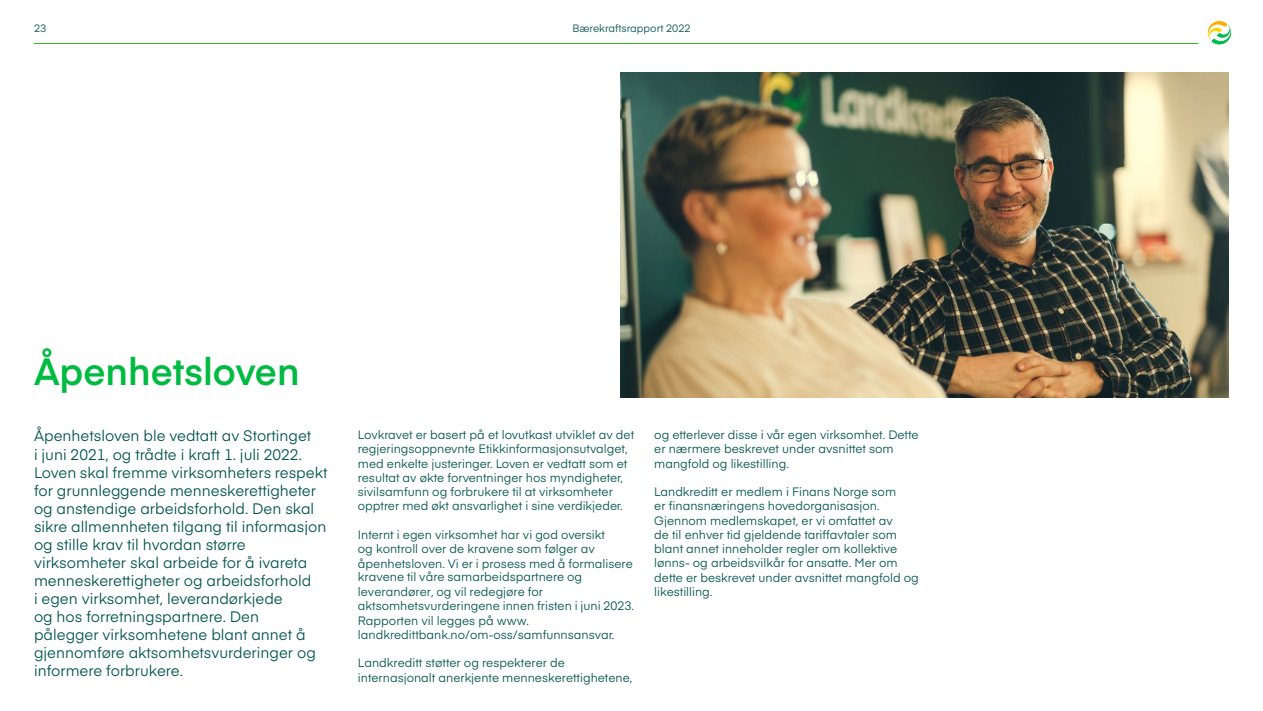
<style>
.page{position:relative;width:1263px;height:711px;background:#fff}
.page>*{position:absolute;margin:0;border:0;box-sizing:border-box;transform-origin:0 0}
.t1{font:600 37.5px "Eina 03";color:#00bb41}
.t2{font:15px/18px "Eina 03";color:#00534d}
.t3{font:12px/14.2px "Eina 03";color:#00534d}
.t4{font:10.5px "Eina 03";color:#00534d}
</style>
<div class="page">
<hr style="left:34px;top:43px;width:1164px;height:1px;background:#3ca432">
<svg style="left:1207px;top:21px;width:24px;height:24px"></svg>
<img style="left:621px;top:73px;width:608px;height:324px">
<p class="t4" style="left:34px;top:20px;width:14px">23</p>
<p class="t4" style="left:572px;top:20px;width:120px">Bærekraftsrapport 2022</p>
<h1 class="t1" style="left:34px;top:343px;width:267px">Åpenhetsloven</h1>
<p class="t2" style="left:34px;top:426px;width:295px">Åpenhetsloven ble vedtatt av Stortinget<br>i juni 2021, og trådte i kraft 1. juli 2022.<br>Loven skal fremme virksomheters respekt for grunnleggende menneskerettigheter og anstendige arbeidsforhold. Den skal sikre allmennheten tilgang til informasjon og stille krav til hvordan større virksomheter skal arbeide for å ivareta menneskerettigheter og arbeidsforhold<br>i egen virksomhet, leverandørkjede<br>og hos forretningspartnere. Den pålegger virksomhetene blant annet å gjennomføre aktsomhetsvurderinger og informere forbrukere.</p>
<p class="t3" style="left:358px;top:426px;width:278px">Lovkravet er basert på et lovutkast utviklet av det regjeringsoppnevnte Etikkinformasjonsutvalget, med enkelte justeringer. Loven er vedtatt som et resultat av økte forventninger hos myndigheter, sivilsamfunn og forbrukere til at virksomheter opptrer med økt ansvarlighet i sine verdikjeder.</p>
<p class="t3" style="left:358px;top:526px;width:278px">Internt i egen virksomhet har vi god oversikt<br>og kontroll over de kravene som følger av åpenhetsloven. Vi er i prosess med å formalisere kravene til våre samarbeidspartnere og leverandører, og vil redegjøre for aktsomhetsvurderingene innen fristen i juni 2023.<br>Rapporten vil legges på www. landkredittbank.no/om-oss/samfunnsansvar.</p>
<p class="t3" style="left:358px;top:654px;width:276px">Landkreditt støtter og respekterer de internasjonalt anerkjente menneskerettighetene,</p>
<p class="t3" style="left:654px;top:426px;width:266px">og etterlever disse i vår egen virksomhet. Dette er nærmere beskrevet under avsnittet som mangfold og likestilling.</p>
<p class="t3" style="left:654px;top:483px;width:266px">Landkreditt er medlem i Finans Norge som<br>er finansnæringens hovedorganisasjon.<br>Gjennom medlemskapet, er vi omfattet av<br>de til enhver tid gjeldende tariffavtaler som blant annet inneholder regler om kollektive lønns- og arbeidsvilkår for ansatte. Mer om dette er beskrevet under avsnittet mangfold og likestilling.</p>
</div>
